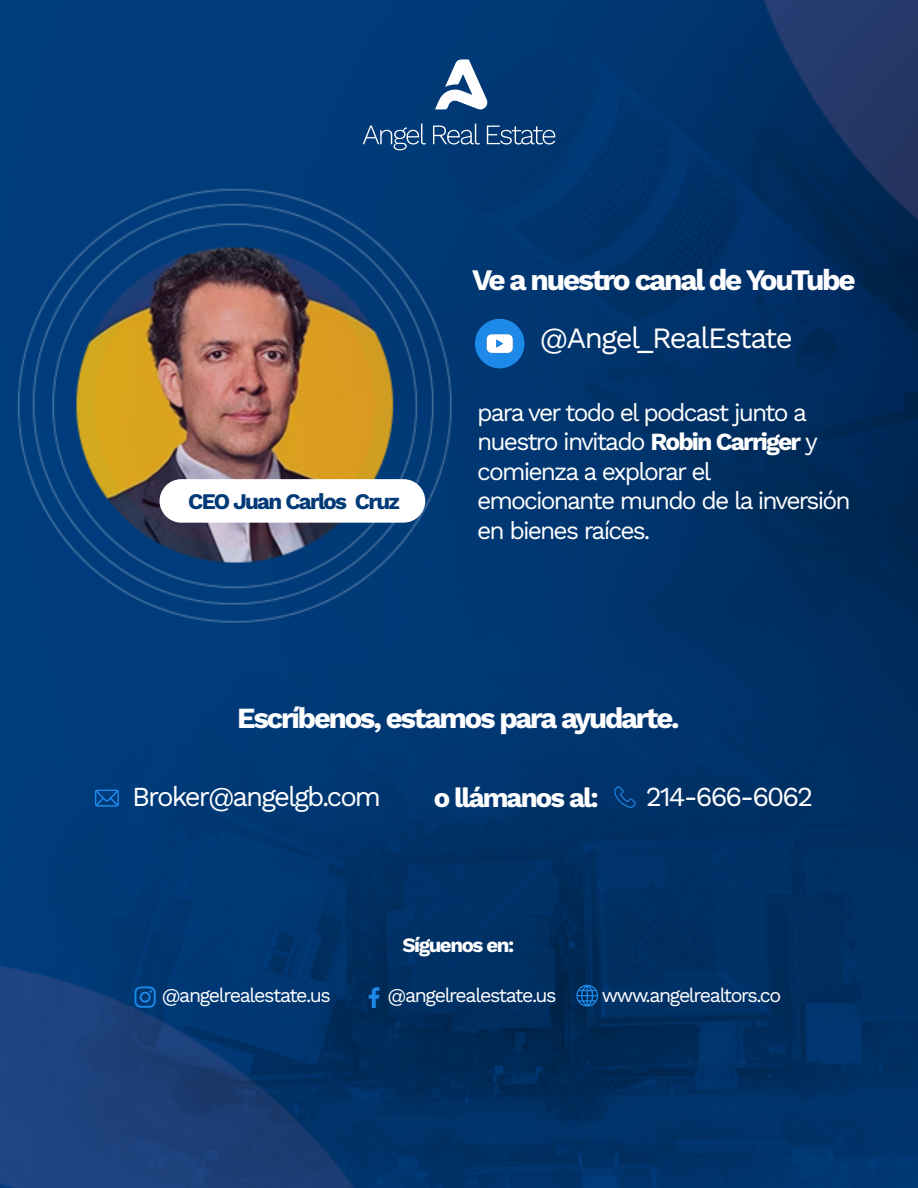
<style>
.page{position:relative;width:918px;height:1188px;background:#fff}
.page>*{position:absolute;margin:0;border:0;box-sizing:border-box;transform-origin:0 0}
.t1{font:700 29.7px "Work Sans";letter-spacing:-.075em;color:#fff}
.t2{font:29.55px "Work Sans";letter-spacing:-.05em;color:#fff}
.t3{font:700 29.25px "Work Sans";letter-spacing:-.075em;color:#fff}
.t4{font:27.45px "Work Sans";letter-spacing:-.07em;color:#fff}
.t5{font:700 27.45px "Work Sans";letter-spacing:-.07em;color:#fff}
.t6{font:24.6px/29.5px "Work Sans";letter-spacing:-.075em;color:#fff}
.t7{font:700 22.35px "Work Sans";letter-spacing:-.075em;color:#023a77}
.t8{font:700 20.55px "Work Sans";letter-spacing:-.07em;color:#fff}
.t9{font:19.65px "Work Sans";letter-spacing:-.07em;color:#fff}
.s1{font-weight:700}
</style>
<div class="page">
<img style="left:0;top:0;width:918px;height:1188px">
<svg style="left:134px;top:987px;width:22px;height:21px"></svg>
<svg style="left:576px;top:985px;width:22px;height:22px"></svg>
<svg style="left:369px;top:987px;width:11px;height:21px"></svg>
<svg style="left:95px;top:790px;width:24px;height:17px"></svg>
<svg style="left:614px;top:786px;width:22px;height:22px"></svg>
<svg style="left:435px;top:59px;width:54px;height:51px"></svg>
<svg style="left:363px;top:124px;width:63px;height:26px;background:#2e5d90"></svg>
<svg style="left:433px;top:124px;width:47px;height:21px"></svg>
<svg style="left:487px;top:126px;width:68px;height:19px"></svg>
<svg style="left:474px;top:318px;width:51px;height:50px;background:#3c89cf"></svg>
<div style="left:160px;top:479px;width:265px;height:44px;background:#fff;border-radius:22px"></div>
<p class="t7" style="left:188px;top:484px;width:213px">CEO Juan Carlos Cruz</p>
<p class="t1" style="left:472px;top:257px;width:385px">Ve a nuestro canal de YouTube</p>
<p class="t2" style="left:540px;top:316px;width:255px">@Angel_RealEstate</p>
<p class="t6" style="left:477px;top:397px;width:375px">para ver todo el podcast junto a nuestro invitado <span class="s1">Robin Carriger</span> y comienza a explorar el emocionante mundo de la inversión en bienes raíces.</p>
<p class="t3" style="left:237px;top:696px;width:444px">Escríbenos, estamos para ayudarte.</p>
<p class="t4" style="left:132px;top:776px;width:250px">Broker@angelgb.com</p>
<p class="t5" style="left:434px;top:776px;width:167px">o llámanos al:</p>
<p class="t4" style="left:646px;top:776px;width:169px">214-666-6062</p>
<p class="t8" style="left:402px;top:929px;width:113px">Síguenos en:</p>
<p class="t9" style="left:162px;top:980px;width:171px">@angelrealestate.us</p>
<p class="t9" style="left:388px;top:980px;width:171px">@angelrealestate.us</p>
<p class="t9" style="left:602px;top:980px;width:181px">www.angelrealtors.co</p>
</div>
